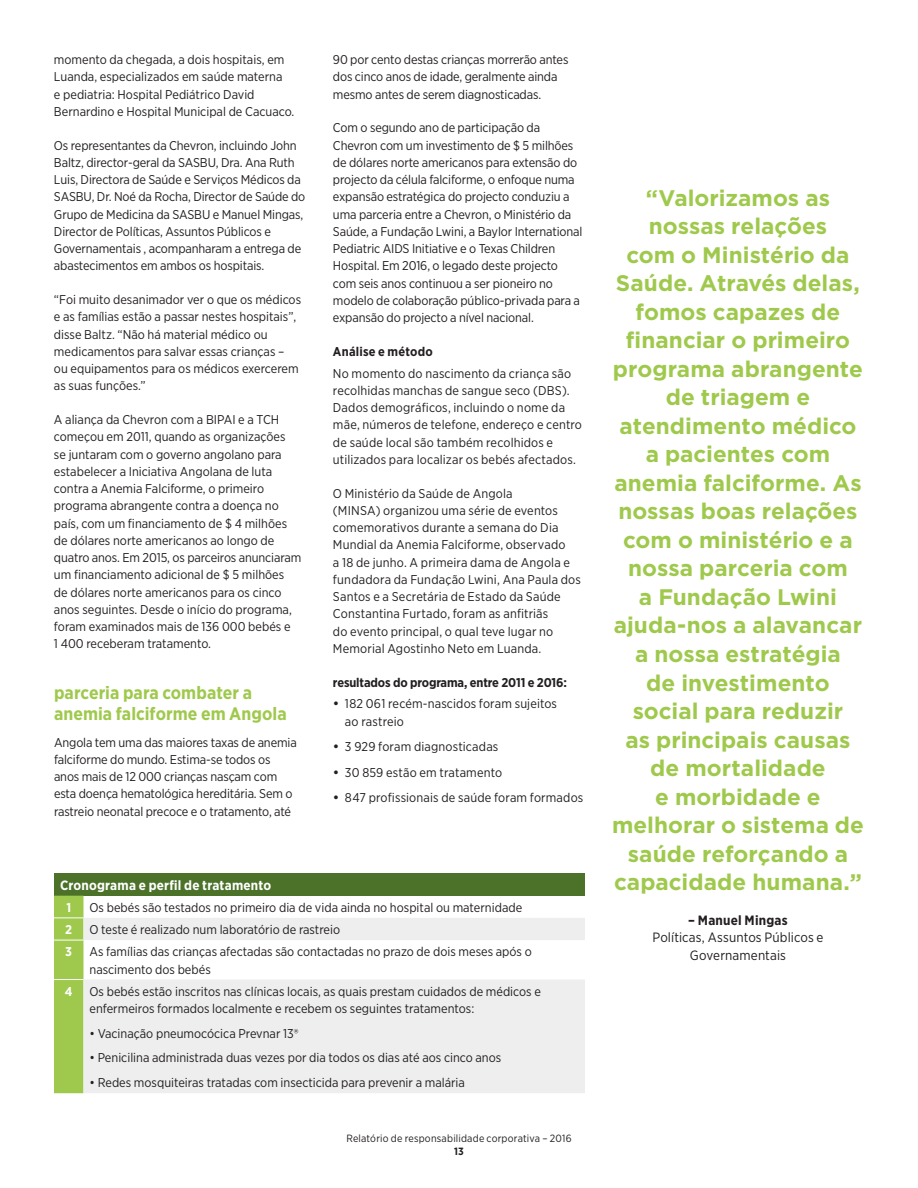
<style>
.page{position:relative;width:918px;height:1188px;background:#fff}
.page>*{position:absolute;margin:0;border:0;box-sizing:border-box;transform-origin:0 0}
.Quote_-_15pt_Bold{font:700 22.5px/28.5px "Gotham";color:#9fc94c;text-align:center}
.Section_Header_-_12p{font:700 18px/21px "Gotham Narrow";letter-spacing:.005em;color:#9fc94c}
.Body_Text_-_9pt_Narr{font:13.5px/17.2px "Gotham Narrow";letter-spacing:.01em;color:#231f20;text-align:center}
.Body_Text_-_9pt_Narr-2{font:700 13.5px "Gotham Narrow";letter-spacing:.015em;color:#fff}
.Body_Text_-_8_5pt_Na{font:12.75px/17.2px "Gotham Narrow";color:#231f20}
.Paragraph_Header_-_8{font:700 12.75px "Gotham Narrow";letter-spacing:-.01em;color:#231f20}
.Paragraph_Header_-_8-2{font:700 12.75px "Gotham Narrow";letter-spacing:.015em;color:#231f20}
.Body_Text_-_8_5pt_Na-2{font:700 12.75px "Gotham Narrow";color:#fff}
.t1{font:10.5px "Gotham Narrow";letter-spacing:.015em;color:#231f20}
.t2{font:700 10.5px "Gotham Narrow";color:#231f20}
.s1{font-weight:700}
</style>
<div class="page">
<div style="left:54px;top:873px;width:531px;height:23px;background:#4c722a"></div>
<svg style="left:83px;top:918px;width:502px;height:175px;fill:#eeeeef"></svg>
<div style="left:54px;top:896px;width:29px;height:197px;background:#9fc94c"></div>
<p class="Body_Text_-_8_5pt_Na" style="left:54px;top:51px;width:242px">momento da chegada, a dois hospitais, em Luanda, especializados em saúde materna<br>e pediatria: Hospital Pediátrico David Bernardino e Hospital Municipal de Cacuaco.</p>
<p class="Body_Text_-_8_5pt_Na" style="left:54px;top:136px;width:253px">Os representantes da Chevron, incluindo John Baltz, director-geral da SASBU, Dra. Ana Ruth Luis, Directora de Saúde e Serviços Médicos da SASBU, Dr. Noé da Rocha, Director de Saúde do Grupo de Medicina da SASBU e Manuel Mingas, Director de Políticas, Assuntos Públicos e Governamentais , acompanharam a entrega de abastecimentos em ambos os hospitais.</p>
<p class="Body_Text_-_8_5pt_Na" style="left:54px;top:291px;width:249px">“Foi muito desanimador ver o que os médicos e as famílias estão a passar nestes hospitais”, disse Baltz. “Não há material médico ou medicamentos para salvar essas crianças – ou equipamentos para os médicos exercerem as suas funções.”</p>
<p class="Body_Text_-_8_5pt_Na" style="left:54px;top:411px;width:249px">A aliança da Chevron com a BIPAI e a TCH começou em 2011, quando as organizações<br>se juntaram com o governo angolano para estabelecer a Iniciativa Angolana de luta contra a Anemia Falciforme, o primeiro programa abrangente contra a doença no país, com um financiamento de $ 4 milhões de dólares norte americanos ao longo de quatro anos. Em 2015, os parceiros anunciaram um financiamento adicional de $ 5 milhões de dólares norte americanos para os cinco anos seguintes. Desde o início do programa, foram examinados mais de 136 000 bebés e<br>1 400 receberam tratamento.</p>
<p class="Section_Header_-_12p" style="left:54px;top:682px;width:234px">parceria para combater a anemia falciforme em Angola</p>
<p class="Body_Text_-_8_5pt_Na" style="left:54px;top:733px;width:244px">Angola tem uma das maiores taxas de anemia falciforme do mundo. Estima-se todos os anos mais de 12 000 crianças nasçam com esta doença hematológica hereditária. Sem o rastreio neonatal precoce e o tratamento, até</p>
<p class="Body_Text_-_8_5pt_Na" style="left:333px;top:51px;width:237px">90 por cento destas crianças morrerão antes dos cinco anos de idade, geralmente ainda mesmo antes de serem diagnosticadas.</p>
<p class="Body_Text_-_8_5pt_Na" style="left:333px;top:119px;width:251px">Com o segundo ano de participação da Chevron com um investimento de $ 5 milhões de dólares norte americanos para extensão do projecto da célula falciforme, o enfoque numa expansão estratégica do projecto conduziu a uma parceria entre a Chevron, o Ministério da Saúde, a Fundação Lwini, a Baylor International Pediatric AIDS Initiative e o Texas Children Hospital. Em 2016, o legado deste projecto com seis anos continuou a ser pioneiro no modelo de colaboração público-privada para a expansão do projecto a nível nacional.</p>
<p class="Paragraph_Header_-_8-2" style="left:333px;top:343px;width:101px">Análise e método</p>
<p class="Body_Text_-_8_5pt_Na" style="left:333px;top:364px;width:251px">No momento do nascimento da criança são recolhidas manchas de sangue seco (DBS).<br>Dados demográficos, incluindo o nome da mãe, números de telefone, endereço e centro de saúde local são também recolhidos e utilizados para localizar os bebés afectados.</p>
<p class="Body_Text_-_8_5pt_Na" style="left:333px;top:484px;width:249px">O Ministério da Saúde de Angola<br>(MINSA) organizou uma série de eventos comemorativos durante a semana do Dia Mundial da Anemia Falciforme, observado<br>a 18 de junho. A primeira dama de Angola e fundadora da Fundação Lwini, Ana Paula dos Santos e a Secretária de Estado da Saúde Constantina Furtado, foram as anfitriãs<br>do evento principal, o qual teve lugar no Memorial Agostinho Neto em Luanda.</p>
<p class="Paragraph_Header_-_8" style="left:333px;top:674px;width:236px">resultados do programa, entre 2011 e 2016:</p>
<p class="Body_Text_-_8_5pt_Na" style="left:345px;top:695px;width:214px">182 061 recém-nascidos foram sujeitos ao rastreio</p>
<p class="Body_Text_-_8_5pt_Na" style="left:345px;top:738px;width:155px">3 929 foram diagnosticadas</p>
<p class="Body_Text_-_8_5pt_Na" style="left:345px;top:763px;width:159px">30 859 estão em tratamento</p>
<p class="Body_Text_-_8_5pt_Na" style="left:345px;top:789px;width:240px">847 profissionais de saúde foram formados</p>
<p class="Body_Text_-_9pt_Narr-2" style="left:60px;top:876px;width:213px">Cronograma e perfil de tratamento</p>
<p class="Body_Text_-_8_5pt_Na-2" style="left:66px;top:899px;width:6px">1</p>
<p class="Body_Text_-_8_5pt_Na" style="left:89px;top:899px;width:434px">Os bebés são testados no primeiro dia de vida ainda no hospital ou maternidade</p>
<p class="Body_Text_-_8_5pt_Na-2" style="left:65px;top:921px;width:8px">2</p>
<p class="Body_Text_-_8_5pt_Na" style="left:89px;top:921px;width:252px">O teste é realizado num laboratório de rastreio</p>
<p class="Body_Text_-_8_5pt_Na-2" style="left:65px;top:944px;width:8px">3</p>
<p class="Body_Text_-_8_5pt_Na" style="left:89px;top:943px;width:444px">As famílias das crianças afectadas são contactadas no prazo de dois meses após o nascimento dos bebés</p>
<p class="Body_Text_-_8_5pt_Na-2" style="left:65px;top:983px;width:9px">4</p>
<p class="Body_Text_-_8_5pt_Na" style="left:89px;top:982px;width:453px">Os bebés estão inscritos nas clínicas locais, as quais prestam cuidados de médicos e enfermeiros formados localmente e recebem os seguintes tratamentos:</p>
<p class="Body_Text_-_8_5pt_Na" style="left:89px;top:1024px;width:211px">• Vacinação pneumocócica Prevnar 13®</p>
<p class="Body_Text_-_8_5pt_Na" style="left:89px;top:1049px;width:413px">• Penicilina administrada duas vezes por dia todos os dias até aos cinco anos</p>
<p class="Body_Text_-_8_5pt_Na" style="left:89px;top:1074px;width:377px">• Redes mosquiteiras tratadas com insecticida para prevenir a malária</p>
<p class="t1" style="left:346px;top:1132px;width:227px">Relatório de responsabilidade corporativa – 2016</p>
<p class="t2" style="left:454px;top:1145px;width:11px">13</p>
<p class="Quote_-_15pt_Bold" style="left:612px;top:184px;width:254px">“Valorizamos as nossas relações<br>com o Ministério da<br>Saúde. Através delas, fomos capazes de financiar o primeiro programa abrangente de triagem e atendimento médico a pacientes com anemia falciforme. As nossas boas relações com o ministério e a nossa parceria com<br>a Fundação Lwini ajuda-nos a alavancar a nossa estratégia<br>de investimento social para reduzir<br>as principais causas de mortalidade<br>e morbidade e melhorar o sistema de saúde reforçando a capacidade humana.”</p>
<p class="Body_Text_-_9pt_Narr" style="left:652px;top:911px;width:173px"><span class="s1">– Manuel Mingas<br></span>Políticas, Assuntos Públicos e<br>Governamentais</p>
</div>
